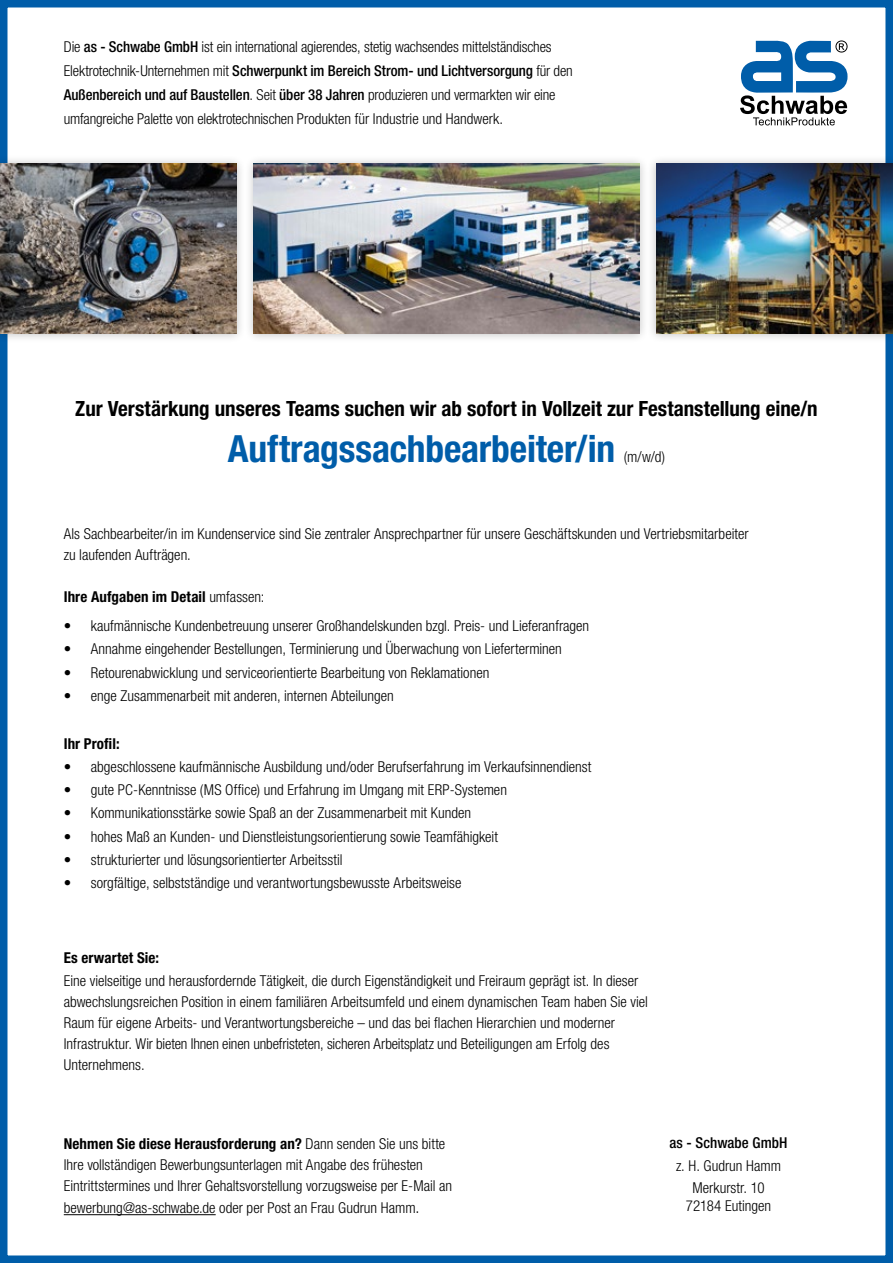
<style>
.page{position:relative;width:893px;height:1263px;background:#fff}
.page>*{position:absolute;margin:0;border:0;box-sizing:border-box;transform-origin:0 0}
.t1{font:700 condensed 37.5px "Helvetica Neue LT Pro";letter-spacing:-.005em;color:#005da9}
.t2{font:700 condensed 21px "Helvetica Neue LT Pro";color:#000}
.t3{font:300 condensed 15px/21px "Helvetica Neue LT Pro";color:#000}
.t4{font:700 condensed 15px "Helvetica Neue LT Pro";letter-spacing:.005em;color:#000}
.t5{font:500 condensed 15px "Helvetica Neue LT Pro";letter-spacing:.005em;color:#000}
.s1{font-weight:500}
.s2{font-weight:300}
.s3{font-weight:700}
.s4{font-size:16.5px}
</style>
<div class="page">
<div style="left:0;top:0;width:893px;height:1263px;border:8px solid #005da9"></div>
<hr style="left:64px;top:1214px;width:152px;height:1px;background:#000">
<div style="left:0;top:154px;width:246px;height:189px;background:#000;opacity:.25"></div>
<img style="left:0;top:164px;width:237px;height:170px">
<div style="left:244px;top:154px;width:405px;height:189px;background:#000;opacity:.25"></div>
<img style="left:254px;top:164px;width:385px;height:170px">
<div style="left:647px;top:154px;width:246px;height:189px;background:#000;opacity:.25"></div>
<img style="left:656px;top:164px;width:237px;height:170px">
<svg style="left:740px;top:40px;width:108px;height:85px"></svg>
<p class="t3" style="left:64px;top:35px;width:511px;line-height:24px">Die <span class="s1">as - Schwabe GmbH</span> ist ein international agierendes, stetig wachsendes mittelständisches Elektrotechnik-Unternehmen mit <span class="s1">Schwerpunkt im Bereich Strom- und Lichtversorgung</span> für den <span class="s1">Außenbereich und auf Baustellen</span>. Seit <span class="s1">über 38 Jahren</span> produzieren und vermarkten wir eine umfangreiche Palette von elektrotechnischen Produkten für Industrie und Handwerk.</p>
<h2 class="t2" style="left:75px;top:396px;width:744px">Zur Verstärkung unseres Teams suchen wir ab sofort in Vollzeit zur Festanstellung eine/n</h2>
<h1 class="t1" style="left:228px;top:426px;width:389px">Auftragssachbearbeiter/in</h1>
<p class="t3" style="left:624px;top:446px;width:43px">(m/w/d)</p>
<p class="t3" style="left:64px;top:523px;width:686px">Als Sachbearbeiter/in im Kundenservice sind Sie zentraler Ansprechpartner für unsere Geschäftskunden und Vertriebsmitarbeiter zu laufenden Aufträgen.</p>
<p class="t4" style="left:64px;top:587px;width:202px">Ihre Aufgaben im Detail <span class="s2">umfassen:</span></p>
<p class="t3" style="left:64px;top:615px;width:527px">• kaufmännische Kundenbetreuung unserer Großhandelskunden bzgl. Preis- und Lieferanfragen</p>
<p class="t3" style="left:64px;top:638px;width:500px">• Annahme eingehender Bestellungen, Terminierung und Überwachung von Lieferterminen</p>
<p class="t3" style="left:64px;top:662px;width:427px">• Retourenabwicklung und serviceorientierte Bearbeitung von Reklamationen</p>
<p class="t3" style="left:64px;top:685px;width:331px">• enge Zusammenarbeit mit anderen, internen Abteilungen</p>
<p class="t4" style="left:64px;top:734px;width:57px">Ihr Profil:</p>
<p class="t3" style="left:64px;top:756px;width:529px">• abgeschlossene kaufmännische Ausbildung und/oder Berufserfahrung im Verkaufsinnendienst</p>
<p class="t3" style="left:64px;top:779px;width:445px">• gute PC-Kenntnisse (MS Office) und Erfahrung im Umgang mit ERP-Systemen</p>
<p class="t3" style="left:64px;top:802px;width:409px">• Kommunikationsstärke sowie Spaß an der Zusammenarbeit mit Kunden</p>
<p class="t3" style="left:64px;top:826px;width:436px">• hohes Maß an Kunden- und Dienstleistungsorientierung sowie Teamfähigkeit</p>
<p class="t3" style="left:64px;top:849px;width:280px">• strukturierter und lösungsorientierter Arbeitsstil</p>
<p class="t3" style="left:64px;top:872px;width:399px">• sorgfältige, selbstständige und verantwortungsbewusste Arbeitsweise</p>
<p class="t4" style="left:64px;top:948px;width:97px">Es erwartet Sie:</p>
<p class="t3" style="left:64px;top:970px;width:586px">Eine vielseitige und herausfordernde Tätigkeit, die durch Eigenständigkeit und Freiraum geprägt ist. In dieser abwechslungsreichen Position in einem familiären Arbeitsumfeld und einem dynamischen Team haben Sie viel Raum für eigene Arbeits- und Verantwortungsbereiche – und das bei flachen Hierarchien und moderner Infrastruktur. Wir bieten Ihnen einen unbefristeten, sicheren Arbeitsplatz und Beteiligungen am Erfolg des Unternehmens.</p>
<p class="t3" style="left:64px;top:1133px;width:390px"><span class="s3">Nehmen Sie diese Herausforderung an?</span> Dann senden Sie uns bitte<br>Ihre vollständigen Bewerbungsunterlagen mit Angabe des frühesten<br>Eintrittstermines und Ihrer Gehaltsvorstellung vorzugsweise per E-Mail an</p>
<p class="t3" style="left:64px;top:1197px;width:357px">bewerbung@as-schwabe.de oder per Post an Frau Gudrun Hamm<span class="s4">.</span></p>
<p class="t5" style="left:669px;top:1134px;width:120px">as - Schwabe GmbH</p>
<p class="t3" style="left:676px;top:1154px;width:106px;line-height:22.2px;text-align:center">z. H. Gudrun Hamm<br>Merkurstr. 10</p>
<p class="t3" style="left:686px;top:1195px;width:87px">72184 Eutingen</p>
</div>
